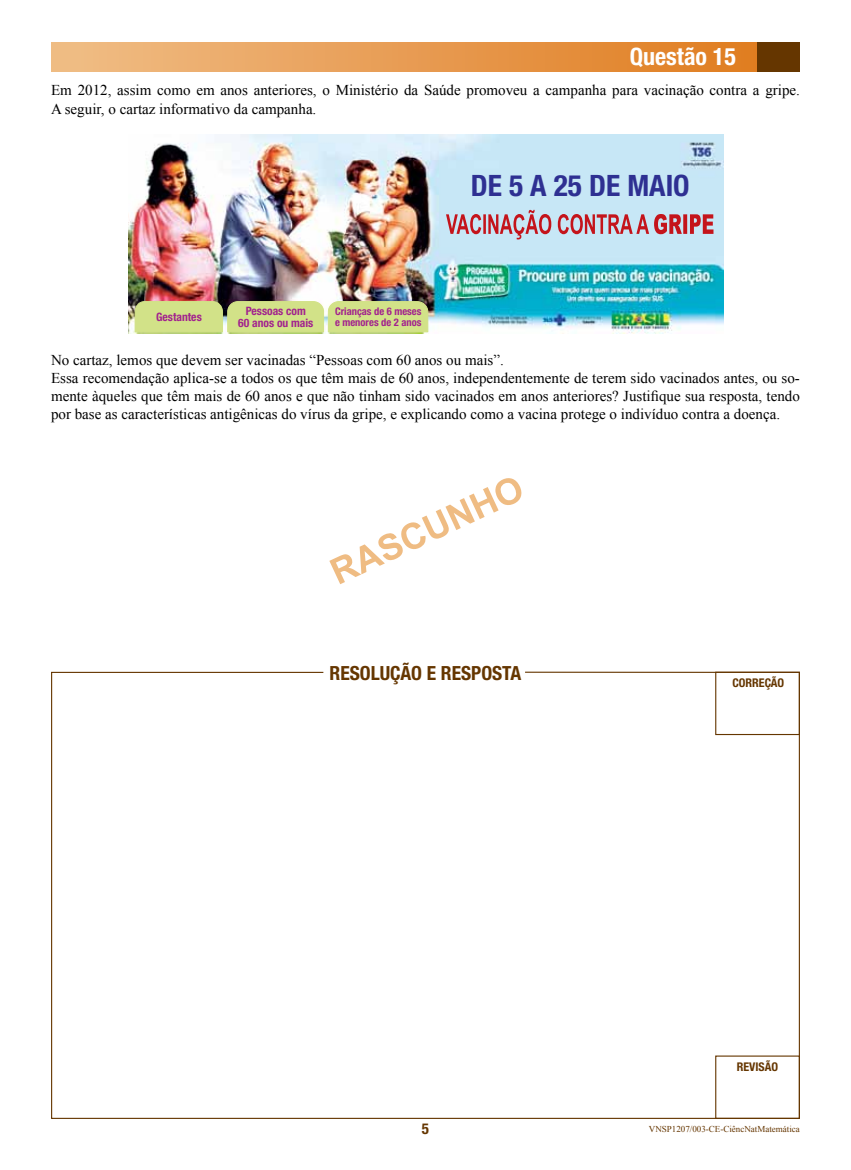
<style>
.page{position:relative;width:851px;height:1170px;background:#fff}
.page>*{position:absolute;margin:0;border:0;box-sizing:border-box;transform-origin:0 0}
.t1{font:700 condensed 29.55px "Helvetica Neue LT Std";color:#2e3092}
.t2{font:700 condensed 24px "Helvetica Neue LT Std";color:#fff}
.t3{font:700 condensed 19.5px "Helvetica Neue LT Std";color:#653600}
.t4{font:15px/18px "Times New Roman";color:#000}
.t5{font:700 condensed 15px "Helvetica Neue LT Std";color:#653600}
.t6{font:700 condensed 12px "Helvetica Neue LT Std";color:#653600}
.t7{font:700 condensed 11.55px/12.1px "Helvetica Neue LT Std";color:#a2228e;text-align:center}
.t8{font:700 condensed 10.5px/11.1px "Helvetica Neue LT Std";color:#a2228e}
.t9{font:9px "Times New Roman";color:#653600}
</style>
<div class="page">
<div style="left:51px;top:43px;width:705px;height:29px;background:linear-gradient(to right,#f0bd87,#e07c20)"></div>
<div style="left:756px;top:43px;width:43px;height:29px;background:#653600"></div>
<svg style="left:51px;top:671px;width:749px;height:448px"></svg>
<svg style="left:329px;top:478px;width:193px;height:106px"></svg>
<img style="left:128px;top:134px;width:595px;height:199px">
<svg style="left:446px;top:210px;width:267px;height:29px;background:#c5a3b0"></svg>
<div style="left:134px;top:301px;width:294px;height:31px;background:#d2e288"></div>
<p class="t2" style="left:629px;top:42px;width:108px">QUESTÃO 15</p>
<p class="t4" style="left:51px;top:81px;width:750px">Em 2012, assim como em anos anteriores, o Ministério da Saúde promoveu a campanha para vacinação contra a gripe.<br>A seguir, o cartaz informativo da campanha.</p>
<p class="t7" style="left:156px;top:312px;width:47px">Gestantes</p>
<p class="t7" style="left:238px;top:306px;width:77px">Pessoas com<br>60 anos ou mais</p>
<p class="t8" style="left:335px;top:307px;width:88px">Crianças de 6 meses e menores de 2 anos</p>
<p class="t1" style="left:470px;top:174px;width:220px">DE 5 A 25 DE MAIO</p>
<p class="t4" style="left:51px;top:351px;width:750px">No cartaz, lemos que devem ser vacinadas “Pessoas com 60 anos ou mais”.<br>Essa recomendação aplica-se a todos os que têm mais de 60 anos, independentemente de terem sido vacinados antes, ou so&shy;mente àqueles que têm mais de 60 anos e que não tinham sido vacinados em anos anteriores? Justifique sua resposta, tendo por base as características antigênicas do vírus da gripe, e explicando como a vacina protege o indivíduo contra a doença.</p>
<p class="t3" style="left:329px;top:661px;width:193px">RESOLUÇÃO E RESPOSTA</p>
<p class="t6" style="left:732px;top:675px;width:53px">CORREÇÃO</p>
<p class="t6" style="left:736px;top:1058px;width:43px">REVISÃO</p>
<p class="t5" style="left:422px;top:1119px;width:9px">5</p>
<p class="t9" style="left:648px;top:1122px;width:152px">VNSP1207/003-CE-CiêncNatMatemática</p>
</div>
